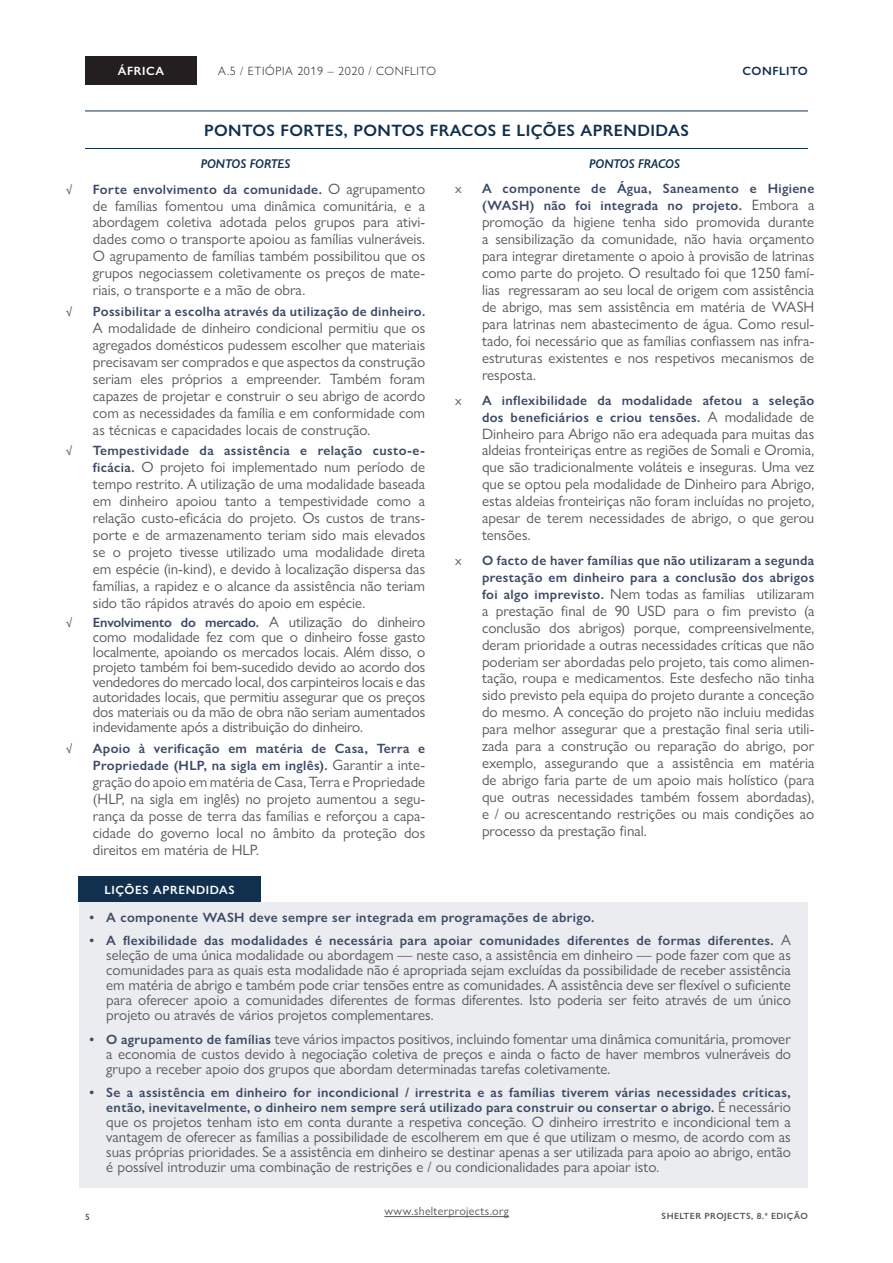
<style>
.page{position:relative;width:893px;height:1263px;background:#fff}
.page>*{position:absolute;margin:0;border:0;box-sizing:border-box;transform-origin:0 0}
.HEADINGS_center{font:600 16.5px "Gill Sans Nova";letter-spacing:.025em;color:#11304e}
.t1{font:15px/17px "Gill Sans Nova";color:#57585a;text-align:justify}
.t2{font:600 13.5px/17px "Gill Sans Nova";letter-spacing:.025em;color:#3b4a65}
.t3{font:600 13.5px "Gill Sans Nova";letter-spacing:-.01em;color:#3b4a65}
.t4{font:13.5px "Gill Sans Nova";color:#57585a}
.HEADINGS_center-2{font:italic 600 12.75px "Gill Sans Nova";letter-spacing:-.01em;color:#11304e}
.t5{font:300 12px "Gill Sans Nova";letter-spacing:.05em;color:#231f20}
.www_shelterprojects{font:12px "Gill Sans Nova";letter-spacing:.025em;color:#57585a}
.t6{font:600 12px "Gill Sans Nova";letter-spacing:.05em;color:#fff}
.t7{font:600 12px "Gill Sans Nova";letter-spacing:.05em;color:#11304e}
.t8{font:600 9px "Gill Sans Nova";letter-spacing:.05em;color:#57585a}
.s1{font-weight:400;font-size:15px;color:#57585a}
.s2{font-weight:600;font-size:13.5px;color:#3b4a65}
</style>
<div class="page">
<div style="left:85px;top:57px;width:112px;height:28px;background:#231f20"></div>
<div style="left:79px;top:902px;width:729px;height:285px;background:#ebecf0"></div>
<hr style="left:85px;top:111px;width:723px;height:1px;background:#11304e">
<hr style="left:85px;top:148px;width:723px;height:1px;background:#11304e">
<hr style="left:384px;top:1216px;width:125px;height:1px;background:#57585a">
<div style="left:79px;top:877px;width:182px;height:25px;background:#11304e"></div>
<p class="t6" style="left:118px;top:64px;width:48px">ÁFRICA</p>
<p class="t5" style="left:218px;top:63px;width:219px">A.5 / ETIÓPIA 2019 – 2020 / CONFLITO</p>
<p class="t7" style="left:742px;top:63px;width:67px">CONFLITO</p>
<p class="HEADINGS_center" style="left:204px;top:120px;width:486px">PONTOS FORTES, PONTOS FRACOS E LIÇÕES APRENDIDAS</p>
<p class="HEADINGS_center-2" style="left:201px;top:156px;width:91px">PONTOS FORTES</p>
<p class="t4" style="left:66px;top:181px;width:8px">√</p>
<p class="t2" style="left:93px;top:180px;width:334px">Forte envolvimento da comunidade. <span class="s1">O agrupamento</span></p>
<p class="t1" style="left:93px;top:197px;width:334px">de famílias fomentou uma dinâmica comunitária, e a abordagem coletiva adotada pelos grupos para ativi&shy;dades como o transporte apoiou as famílias vulneráveis.<br>O agrupamento de famílias também possibilitou que os grupos negociassem coletivamente os preços de mate&shy;riais, o transporte e a mão de obra.</p>
<p class="t4" style="left:66px;top:303px;width:8px">√</p>
<p class="t2" style="left:93px;top:303px;width:334px">Possibilitar a escolha através da utilização de dinheiro.</p>
<p class="t1" style="left:93px;top:319px;width:334px">A modalidade de dinheiro condicional permitiu que os agregados domésticos pudessem escolher que materiais precisavam ser comprados e que aspectos da construção seriam eles próprios a empreender. Também foram capazes de projetar e construir o seu abrigo de acordo com as necessidades da família e em conformidade com as técnicas e capacidades locais de construção.</p>
<p class="t4" style="left:66px;top:443px;width:8px">√</p>
<p class="t2" style="left:93px;top:442px;width:334px">Tempestividade da assistência e relação custo-e-</p>
<p class="t1" style="left:93px;top:459px;width:334px"><span class="s2">ficácia.</span> O projeto foi implementado num período de tempo restrito. A utilização de uma modalidade baseada em dinheiro apoiou tanto a tempestividade como a relação custo-eficácia do projeto. Os custos de trans&shy;porte e de armazenamento teriam sido mais elevados se o projeto tivesse utilizado uma modalidade direta em espécie (in-kind), e devido à localização dispersa das famílias, a rapidez e o alcance da assistência não teriam sido tão rápidos através do apoio em espécie.</p>
<p class="t4" style="left:66px;top:614px;width:8px">√</p>
<p class="t3" style="left:93px;top:614px;width:334px">Envolvimento do mercado. <span class="s1">A utilização do dinheiro</span></p>
<p class="t1" style="left:93px;top:629px;width:334px;line-height:15px">como modalidade fez com que o dinheiro fosse gasto localmente, apoiando os mercados locais. Além disso, o projeto também foi bem-sucedido devido ao acordo dos vendedores do mercado local, dos carpinteiros locais e das autoridades locais, que permitiu assegurar que os preços dos materiais ou da mão de obra não seriam aumentados indevidamente após a distribuição do dinheiro.</p>
<p class="t4" style="left:66px;top:740px;width:8px">√</p>
<p class="t2" style="left:93px;top:740px;width:334px">Apoio à verificação em matéria de Casa, Terra e<br>Propriedade (HLP, na sigla em inglês). <span class="s1">Garantir a inte-</span></p>
<p class="t1" style="left:93px;top:773px;width:334px">gração do apoio em matéria de Casa, Terra e Propriedade (HLP, na sigla em inglês) no projeto aumentou a segu&shy;rança da posse de terra das famílias e reforçou a capa&shy;cidade do governo local no âmbito da proteção dos direitos em matéria de HLP.</p>
<p class="t6" style="left:105px;top:882px;width:132px">LIÇÕES APRENDIDAS</p>
<p class="HEADINGS_center-2" style="left:589px;top:156px;width:92px">PONTOS FRACOS</p>
<p class="t4" style="left:455px;top:180px;width:8px">x</p>
<p class="t2" style="left:482px;top:180px;width:334px">A componente de Água, Saneamento e Higiene (WASH) não foi integrada no projeto. <span class="s1">Embora a</span></p>
<p class="t1" style="left:482px;top:213px;width:334px">promoção da higiene tenha sido promovida durante a sensibilização da comunidade, não havia orçamento para integrar diretamente o apoio à provisão de latrinas como parte do projeto. O resultado foi que 1250 famí&shy;lias regressaram ao seu local de origem com assistência de abrigo, mas sem assistência em matéria de WASH para latrinas nem abastecimento de água. Como resul&shy;tado, foi necessário que as famílias confiassem nas infra&shy;estruturas existentes e nos respetivos mecanismos de resposta.</p>
<p class="t4" style="left:455px;top:392px;width:8px">x</p>
<p class="t2" style="left:482px;top:391px;width:334px">A inflexibilidade da modalidade afetou a seleção dos beneficiários e criou tensões. <span class="s1">A modalidade de</span></p>
<p class="t1" style="left:482px;top:425px;width:334px">Dinheiro para Abrigo não era adequada para muitas das aldeias fronteiriças entre as regiões de Somali e Oromia, que são tradicionalmente voláteis e inseguras. Uma vez que se optou pela modalidade de Dinheiro para Abrigo, estas aldeias fronteiriças não foram incluídas no projeto, apesar de terem necessidades de abrigo, o que gerou tensões.</p>
<p class="t4" style="left:455px;top:552px;width:8px">x</p>
<p class="t2" style="left:482px;top:552px;width:334px;line-height:16.5px">O facto de haver famílias que não utilizaram a segunda prestação em dinheiro para a conclusão dos abrigos</p>
<p class="t1" style="left:482px;top:585px;width:334px"><span class="s2">foi algo imprevisto.</span> Nem todas as familias utilizaram a prestação final de 90 USD para o fim previsto (a conclusão dos abrigos) porque, compreensivelmente, deram prioridade a outras necessidades críticas que não poderiam ser abordadas pelo projeto, tais como alimen&shy;tação, roupa e medicamentos. Este desfecho não tinha sido previsto pela equipa do projeto durante a conceção do mesmo. A conceção do projeto não incluiu medidas para melhor assegurar que a prestação final seria utili&shy;zada para a construção ou reparação do abrigo, por exemplo, assegurando que a assistência em matéria de abrigo faria parte de um apoio mais holístico (para que outras necessidades também fossem abordadas), e / ou acrescentando restrições ou mais condições ao processo da prestação final.</p>
<p class="t2" style="left:89px;top:908px;width:507px">• A componente WASH deve sempre ser integrada em programações de abrigo.</p>
<p class="t2" style="left:89px;top:932px;width:703px">• A flexibilidade das modalidades é necessária para apoiar comunidades diferentes de formas diferentes. <span class="s1">A</span></p>
<p class="t1" style="left:106px;top:947px;width:686px;line-height:15px">seleção de uma única modalidade ou abordagem — neste caso, a assistência em dinheiro — pode fazer com que as comunidades para as quais esta modalidade não é apropriada sejam excluídas da possibilidade de receber assistência em matéria de abrigo e também pode criar tensões entre as comunidades. A assistência deve ser flexível o suficiente para oferecer apoio a comunidades diferentes de formas diferentes. Isto poderia ser feito através de um único projeto ou através de vários projetos complementares.</p>
<p class="t1" style="left:106px;top:1031px;width:686px;line-height:15px;text-indent:-17px"><span class="s2">• O agrupamento de famílias</span> teve vários impactos positivos, incluindo fomentar uma dinâmica comunitária, promover a economia de custos devido à negociação coletiva de preços e ainda o facto de haver membros vulneráveis do grupo a receber apoio dos grupos que abordam determinadas tarefas coletivamente.</p>
<p class="t2" style="left:89px;top:1085px;width:703px;line-height:15px;text-align:right">• Se a assistência em dinheiro for incondicional / irrestrita e as famílias tiverem várias necessidades críticas, então, inevitavelmente, o dinheiro nem sempre será utilizado para construir ou consertar o abrigo. <span class="s1">É necessário</span></p>
<p class="t1" style="left:106px;top:1114px;width:686px;line-height:15px">que os projetos tenham isto em conta durante a respetiva conceção. O dinheiro irrestrito e incondicional tem a vantagem de oferecer as famílias a possibilidade de escolherem em que é que utilizam o mesmo, de acordo com as suas próprias prioridades. Se a assistência em dinheiro se destinar apenas a ser utilizada para apoio ao abrigo, então é possível introduzir uma combinação de restrições e / ou condicionalidades para apoiar isto.</p>
<p class="www_shelterprojects" style="left:384px;top:1204px;width:126px">www.shelterprojects.org</p>
<p class="t8" style="left:85px;top:1211px;width:6px">5</p>
<p class="t8" style="left:662px;top:1211px;width:148px">SHELTER PROJECTS, 8.ª EDIÇÃO</p>
</div>
